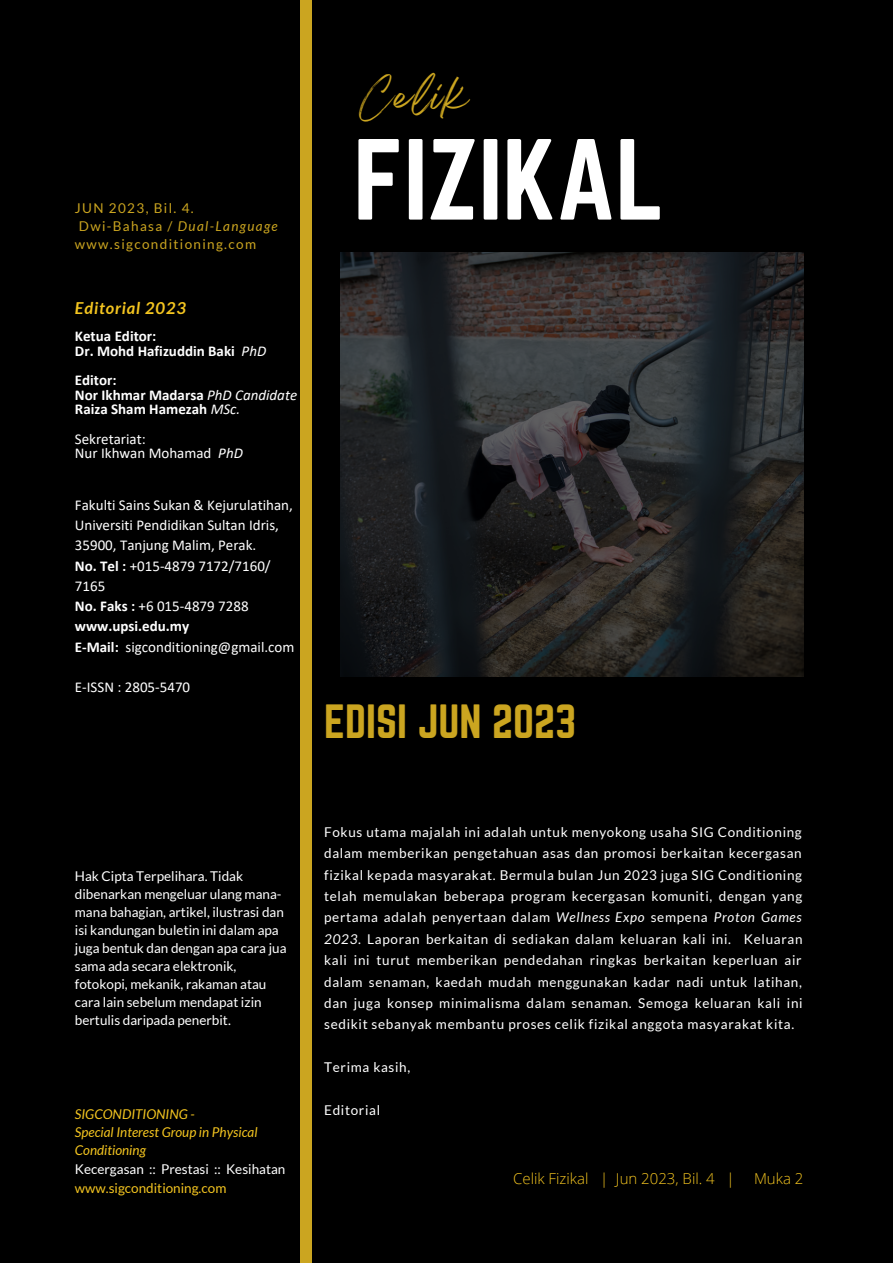
<style>
.page{position:relative;width:893px;height:1264px;background:#fff}
.page>*{position:absolute;margin:0;border:0;box-sizing:border-box;transform-origin:0 0}
.t1{font:100.65px "Norwester";color:#fff}
.t2{font:42px "Norwester";color:#cba520}
.t3{font:33.6px "Breathing";letter-spacing:.05em;color:#cba520}
.t4{font:italic 700 16.5px "Lato";letter-spacing:.05em;color:#f4c520}
.t5{font:15px/20.2px "Calibri";color:#fff}
.t6{font:700 15px "Calibri";color:#fff}
.t7{font:300 15px "Open Sans";color:#f4c520}
.t8{font:13.5px/21.3px "Lato";color:#fff;text-align:justify}
.t9{font:italic 13.5px/18px "Lato";color:#f4c520}
.t10{font:13.5px "Lato";letter-spacing:.1em;color:#cba520}
.t11{font:italic 13.5px "Lato";letter-spacing:.1em;color:#cba520}
.t12{font:13.5px "Lato";color:#f4c520}
.t13{font:13.5px "Lato";letter-spacing:.05em;color:#fff}
.s1{font-style:normal}
.s2{font-weight:400;font-style:italic}
.s3{font-style:italic}
.s4{font-weight:700}
</style>
<div class="page">
<div style="left:0;top:0;width:892px;height:1262px;background:#000"></div>
<div style="left:300px;top:0;width:12px;height:1262px;background:#cba520"></div>
<img style="left:341px;top:252px;width:462px;height:424px">
<p class="t10" style="left:75px;top:200px;width:120px">JUN 2023, Bil. 4.</p>
<p class="t11" style="left:79px;top:218px;width:200px"><span class="s1">Dwi-Bahasa /</span> Dual-Language</p>
<p class="t10" style="left:75px;top:236px;width:183px">www.sigconditioning.com</p>
<p class="t4" style="left:75px;top:297px;width:113px">Editorial 2023</p>
<p class="t6" style="left:75px;top:330px;width:83px">Ketua Editor:</p>
<p class="t6" style="left:75px;top:344px;width:193px">Dr. Mohd Hafizuddin Baki <span class="s2">PhD</span></p>
<p class="t6" style="left:75px;top:374px;width:43px">Editor:</p>
<p class="t6" style="left:75px;top:388px;width:224px">Nor Ikhmar Madarsa <span class="s2">PhD Candidate</span></p>
<p class="t6" style="left:75px;top:403px;width:167px">Raiza Sham Hamezah <span class="s2">MSc.</span></p>
<p class="t5" style="left:75px;top:430px;width:72px">Sekretariat:</p>
<p class="t5" style="left:75px;top:444px;width:169px">Nur Ikhwan Mohamad <span class="s3">PhD</span></p>
<p class="t5" style="left:75px;top:496px;width:219px">Fakulti Sains Sukan &amp; Kejurulatihan,</p>
<p class="t5" style="left:75px;top:516px;width:205px">Universiti Pendidikan Sultan Idris,</p>
<p class="t5" style="left:75px;top:536px;width:183px">35900, Tanjung Malim, Perak.</p>
<p class="t5" style="left:75px;top:557px;width:197px"><span class="s4">No. Tel :</span> +015-4879 7172/7160/<br>7165</p>
<p class="t5" style="left:75px;top:597px;width:175px"><span class="s4">No. Faks :</span> +6 015-4879 7288</p>
<p class="t6" style="left:75px;top:620px;width:116px">www.upsi.edu.my</p>
<p class="t5" style="left:75px;top:637px;width:221px"><span class="s4">E-Mail:</span> sigconditioning@gmail.com</p>
<p class="t5" style="left:75px;top:678px;width:117px">E-ISSN : 2805-5470</p>
<p class="t3" style="left:360px;top:85px;width:110px">Celik</p>
<p class="t1" style="left:353px;top:119px;width:313px">FIZIKAL</p>
<p class="t2" style="left:324px;top:696px;width:253px">EDISI JUN 2023</p>
<p class="t8" style="left:75px;top:866px;width:213px;line-height:18px;text-align:left">Hak Cipta Terpelihara. Tidak dibenarkan mengeluar ulang mana&shy;mana bahagian, artikel, ilustrasi dan isi kandungan buletin ini dalam apa juga bentuk dan dengan apa cara jua sama ada secara elektronik, fotokopi, mekanik, rakaman atau cara lain sebelum mendapat izin bertulis daripada penerbit.</p>
<p class="t9" style="left:75px;top:1105px;width:121px">SIGCONDITIONING -</p>
<p class="t9" style="left:75px;top:1123px;width:184px">Special Interest Group in Physical<br>Conditioning</p>
<p class="t8" style="left:75px;top:1158px;width:212px">Kecergasan :: Prestasi :: Kesihatan</p>
<p class="t12" style="left:75px;top:1179px;width:153px">www.sigconditioning.com</p>
<p class="t8" style="left:324px;top:821px;width:480px">Fokus utama majalah ini adalah untuk menyokong usaha SIG Conditioning dalam memberikan pengetahuan asas dan promosi berkaitan kecergasan fizikal kepada masyarakat. Bermula bulan Jun 2023 juga SIG Conditioning telah memulakan beberapa program kecergasan komuniti, dengan yang pertama adalah penyertaan dalam <span class="s3">Wellness Expo</span> sempena <span class="s3">Proton Games 2023</span>. Laporan berkaitan di sediakan dalam keluaran kali ini. Keluaran kali ini turut memberikan pendedahan ringkas berkaitan keperluan air dalam senaman, kaedah mudah menggunakan kadar nadi untuk latihan, dan juga konsep minimalisma dalam senaman. Semoga keluaran kali ini sedikit sebanyak membantu proses celik fizikal anggota masyarakat kita.</p>
<p class="t13" style="left:324px;top:1058px;width:88px">Terima kasih,</p>
<p class="t13" style="left:324px;top:1101px;width:57px">Editorial</p>
<p class="t7" style="left:513px;top:1167px;width:223px">Celik Fizikal | Jun 2023, Bil. 4 |</p>
<p class="t7" style="left:754px;top:1167px;width:51px">Muka 2</p>
</div>
